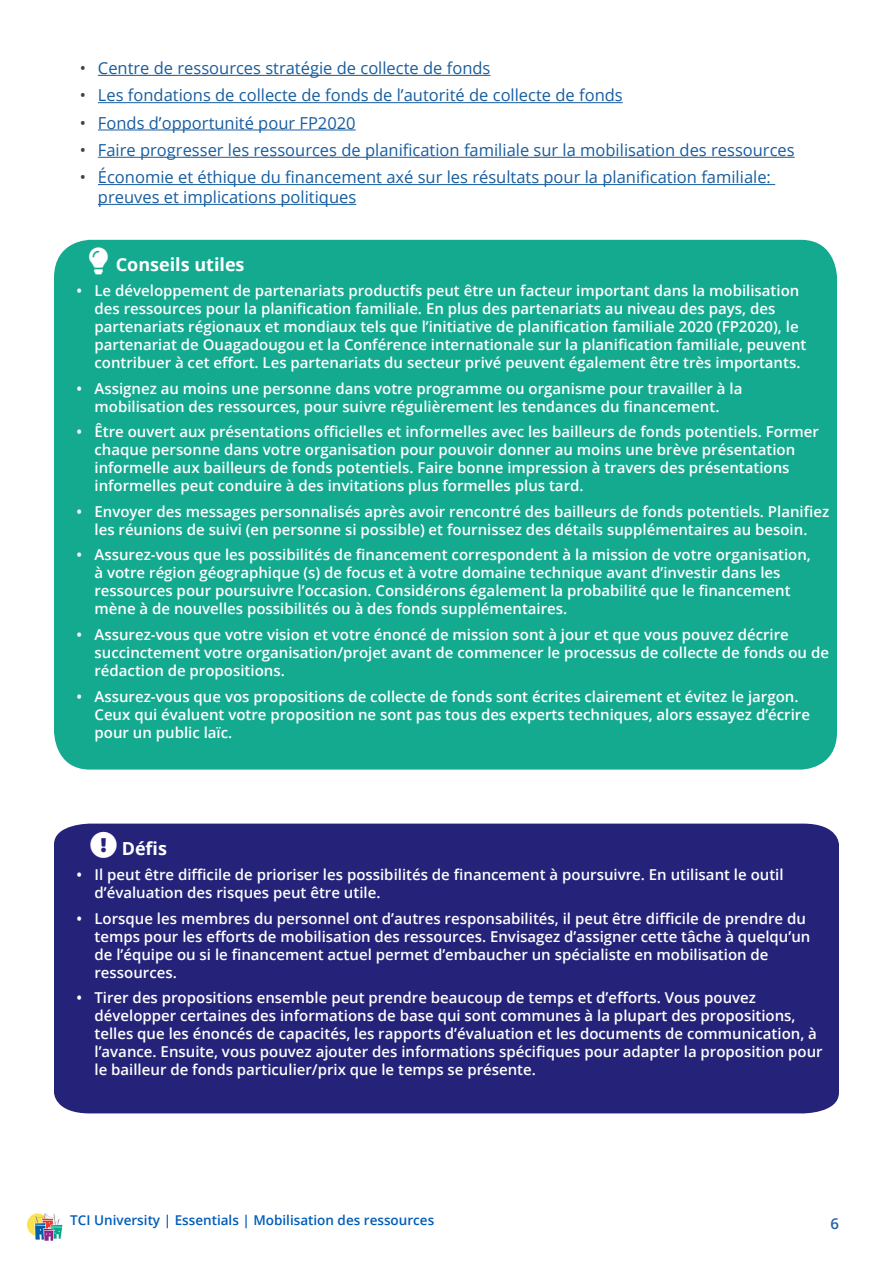
<style>
.page{position:relative;width:893px;height:1263px;background:#fff}
.page>*{position:absolute;margin:0;border:0;box-sizing:border-box;transform-origin:0 0}
.Box_Text_Title{font:700 18px "Open Sans";color:#fff}
.t1{font:16.5px/19.8px "Open Sans";color:#175d9e}
.t2{font:600 15px/18px "Open Sans";color:#fff}
.t3{font:600 15px "Open Sans";color:#245eac}
.t4{font:600 13.5px "Open Sans";color:#005cb9}
.s1{color:#3f3f4c}
</style>
<div class="page">
<img style="left:27px;top:1214px;width:36px;height:27px">
<hr style="left:98px;top:75px;width:392px;height:1px;background:#175d9e">
<hr style="left:98px;top:102px;width:525px;height:1px;background:#175d9e">
<hr style="left:98px;top:130px;width:258px;height:1px;background:#175d9e">
<hr style="left:98px;top:157px;width:697px;height:1px;background:#175d9e">
<hr style="left:98px;top:184px;width:677px;height:1px;background:#175d9e">
<hr style="left:98px;top:204px;width:258px;height:1px;background:#175d9e">
<div style="left:54px;top:240px;width:783px;height:530px;background:#14aa90;border-radius:37px"></div>
<div style="left:54px;top:824px;width:785px;height:289px;background:#252379"></div>
<svg style="left:90px;top:831px;width:27px;height:27px"></svg>
<p class="t1" style="left:80px;top:58px;width:412px"><span class="s1">•</span> Centre de ressources stratégie de collecte de fonds</p>
<p class="t1" style="left:80px;top:85px;width:544px"><span class="s1">•</span> Les fondations de collecte de fonds de l’autorité de collecte de fonds</p>
<p class="t1" style="left:80px;top:112px;width:277px"><span class="s1">•</span> Fonds d’opportunité pour FP2020</p>
<p class="t1" style="left:80px;top:140px;width:716px"><span class="s1">•</span> Faire progresser les ressources de planification familiale sur la mobilisation des ressources</p>
<p class="t1" style="left:98px;top:167px;width:674px;text-indent:-18px"><span class="s1">•</span> Économie et éthique du financement axé sur les résultats pour la planification familiale: preuves et implications politiques</p>
<p class="Box_Text_Title" style="left:116px;top:252px;width:130px">Conseils utiles</p>
<p class="t2" style="left:94px;top:282px;width:713px;text-indent:-18px">• Le développement de partenariats productifs peut être un facteur important dans la mobilisation des ressources pour la planification familiale. En plus des partenariats au niveau des pays, des partenariats régionaux et mondiaux tels que l’initiative de planification familiale 2020 (FP2020), le partenariat de Ouagadougou et la Conférence internationale sur la planification familiale, peuvent contribuer à cet effort. Les partenariats du secteur privé peuvent également être très importants.</p>
<p class="t2" style="left:76px;top:379px;width:667px;text-align:center">• Assignez au moins une personne dans votre programme ou organisme pour travailler à la mobilisation des ressources, pour suivre régulièrement les tendances du financement.</p>
<p class="t2" style="left:94px;top:423px;width:726px;text-indent:-18px">• Être ouvert aux présentations officielles et informelles avec les bailleurs de fonds potentiels. Former chaque personne dans votre organisation pour pouvoir donner au moins une brève présentation informelle aux bailleurs de fonds potentiels. Faire bonne impression à travers des présentations informelles peut conduire à des invitations plus formelles plus tard.</p>
<p class="t2" style="left:76px;top:502px;width:754px;text-align:center">• Envoyer des messages personnalisés après avoir rencontré des bailleurs de fonds potentiels. Planifiez les réunions de suivi (en personne si possible) et fournissez des détails supplémentaires au besoin.</p>
<p class="t2" style="left:94px;top:546px;width:718px;text-indent:-18px">• Assurez-vous que les possibilités de financement correspondent à la mission de votre organisation, à votre région géographique (s) de focus et à votre domaine technique avant d’investir dans les ressources pour poursuivre l’occasion. Considérons également la probabilité que le financement mène à de nouvelles possibilités ou à des fonds supplémentaires.</p>
<p class="t2" style="left:94px;top:625px;width:736px;text-indent:-18px">• Assurez-vous que votre vision et votre énoncé de mission sont à jour et que vous pouvez décrire succinctement votre organisation/projet avant de commencer le processus de collecte de fonds ou de rédaction de propositions.</p>
<p class="t2" style="left:94px;top:687px;width:717px;text-indent:-18px">• Assurez-vous que vos propositions de collecte de fonds sont écrites clairement et évitez le jargon.<br>Ceux qui évaluent votre proposition ne sont pas tous des experts techniques, alors essayez d’écrire pour un public laïc.</p>
<p class="Box_Text_Title" style="left:122px;top:835px;width:47px">Défis</p>
<p class="t2" style="left:94px;top:865px;width:691px;text-indent:-18px">• Il peut être difficile de prioriser les possibilités de financement à poursuivre. En utilisant le outil d’évaluation des risques peut être utile.</p>
<p class="t2" style="left:94px;top:909px;width:717px;text-indent:-18px">• Lorsque les membres du personnel ont d’autres responsabilités, il peut être difficile de prendre du temps pour les efforts de mobilisation des ressources. Envisagez d’assigner cette tâche à quelqu’un de l’équipe ou si le financement actuel permet d’embaucher un spécialiste en mobilisation de ressources.</p>
<p class="t2" style="left:94px;top:988px;width:730px;text-indent:-18px">• Tirer des propositions ensemble peut prendre beaucoup de temps et d’efforts. Vous pouvez développer certaines des informations de base qui sont communes à la plupart des propositions, telles que les énoncés de capacités, les rapports d’évaluation et les documents de communication, à l’avance. Ensuite, vous pouvez ajouter des informations spécifiques pour adapter la proposition pour le bailleur de fonds particulier/prix que le temps se présente.</p>
<p class="t4" style="left:70px;top:1211px;width:365px">TCI University | Essentials | Mobilisation des ressources</p>
<p class="t3" style="left:830px;top:1214px;width:10px">6</p>
</div>
